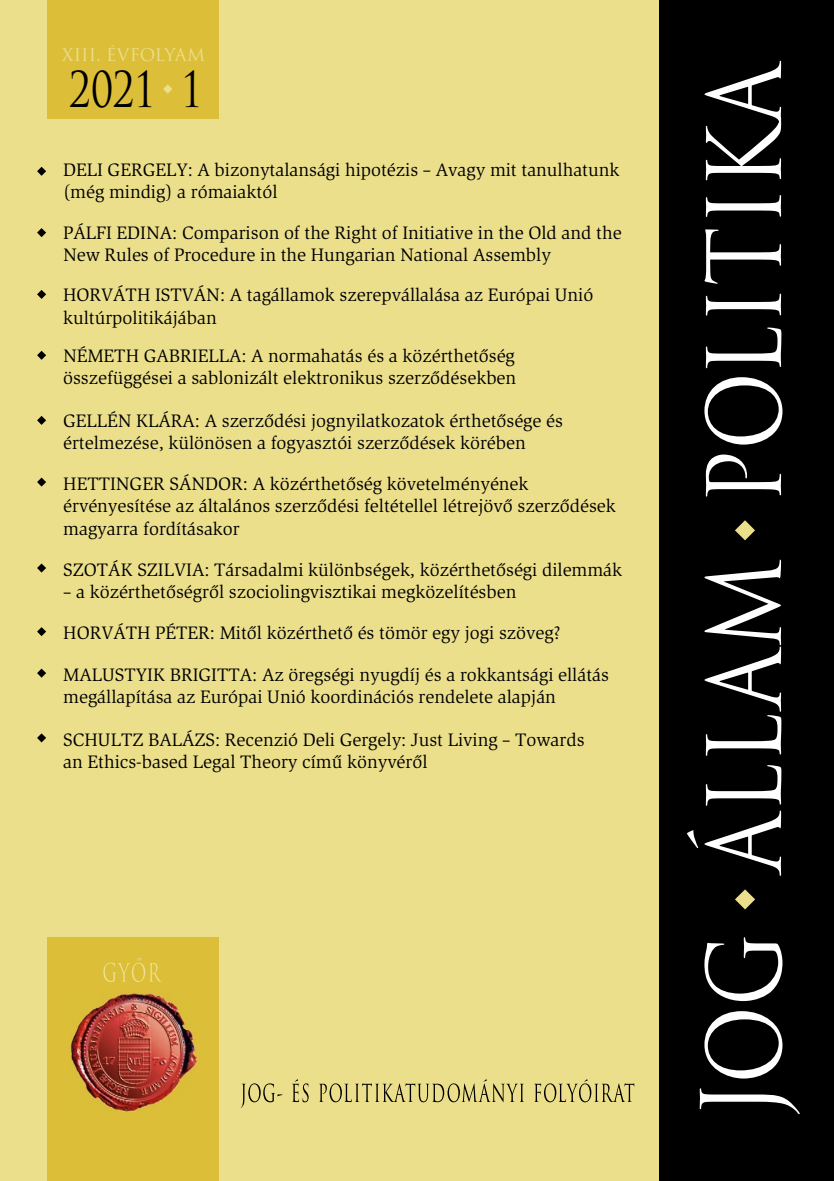
<style>
.page{position:relative;width:834px;height:1181px;background:#fff}
.page>*{position:absolute;margin:0;border:0;box-sizing:border-box;transform-origin:0 0}
.t1{font:48.12px "Trajan Pro";color:#000;scale:.8 1}
.t2{font:18.72px/22.4px "Slimbach HU";color:#000}
.t3{font:16.97px "Trajan Pro";color:#ecdf8c}
</style>
<div class="page">
<div style="left:0;top:0;width:833px;height:1181px;background:#ecdf8c"></div>
<div style="left:47px;top:0;width:172px;height:119px;background:#dcbe38"></div>
<div style="left:659px;top:0;width:174px;height:1181px;background:#000"></div>
<div style="left:48px;top:937px;width:171px;height:244px;background:#dcbe38"></div>
<svg style="left:241px;top:1083px;width:41px;height:25px"></svg>
<svg style="left:292px;top:1079px;width:16px;height:23px"></svg>
<svg style="left:319px;top:1079px;width:205px;height:23px"></svg>
<svg style="left:534px;top:1079px;width:100px;height:23px"></svg>
<svg style="left:699px;top:1088px;width:100px;height:26px"></svg>
<svg style="left:704px;top:1011px;width:78px;height:67px"></svg>
<svg style="left:704px;top:937px;width:78px;height:64px"></svg>
<svg style="left:687px;top:765px;width:94px;height:111px"></svg>
<svg style="left:704px;top:560px;width:77px;height:196px"></svg>
<svg style="left:705px;top:454px;width:76px;height:42px"></svg>
<svg style="left:704px;top:377px;width:78px;height:67px"></svg>
<svg style="left:705px;top:327px;width:76px;height:41px"></svg>
<svg style="left:705px;top:294px;width:76px;height:22px"></svg>
<svg style="left:704px;top:229px;width:77px;height:55px"></svg>
<svg style="left:705px;top:195px;width:76px;height:22px"></svg>
<svg style="left:704px;top:61px;width:77px;height:119px"></svg>
<svg style="left:735px;top:889px;width:20px;height:20px"></svg>
<svg style="left:735px;top:520px;width:19px;height:20px"></svg>
<svg style="left:103px;top:958px;width:59px;height:24px"></svg>
<img style="left:71px;top:993px;width:126px;height:118px">
<svg style="left:163px;top:84px;width:9px;height:10px"></svg>
<svg style="left:37px;top:167px;width:9px;height:9px"></svg>
<svg style="left:37px;top:290px;width:9px;height:9px"></svg>
<svg style="left:37px;top:228px;width:9px;height:9px"></svg>
<svg style="left:37px;top:351px;width:9px;height:9px"></svg>
<svg style="left:37px;top:416px;width:9px;height:9px"></svg>
<svg style="left:37px;top:477px;width:9px;height:9px"></svg>
<svg style="left:37px;top:668px;width:9px;height:9px"></svg>
<svg style="left:37px;top:733px;width:9px;height:9px"></svg>
<svg style="left:37px;top:563px;width:9px;height:9px"></svg>
<svg style="left:37px;top:627px;width:9px;height:9px"></svg>
<p class="t3" style="left:62px;top:44px;width:145px">XIII. ÉVFOLYAM</p>
<h1 class="t1" style="left:69px;top:59px;width:169px">2021 1</h1>
<p class="t2" style="left:63px;top:158px;width:557px">DELI GERGELY: A bizonytalansági hipotézis – Avagy mit tanulhatunk (még mindig) a rómaiaktól</p>
<p class="t2" style="left:63px;top:221px;width:560px">PÁLFI EDINA: Comparison of the Right of Initiative in the Old and the<br>New Rules of Procedure in the Hungarian National Assembly</p>
<p class="t2" style="left:63px;top:284px;width:531px">HORVÁTH ISTVÁN: A tagállamok szerepvállalása az Európai Unió kultúrpolitikájában</p>
<p class="t2" style="left:63px;top:344px;width:454px">NÉMETH GABRIELLA: A normahatás és a közérthetőség összefüggései a sablonizált elektronikus szerződésekben</p>
<p class="t2" style="left:63px;top:409px;width:501px">GELLÉN KLÁRA: A szerződési jognyilatkozatok érthetősége és értelmezése, különösen a fogyasztói szerződések körében</p>
<p class="t2" style="left:63px;top:472px;width:554px">HETTINGER SÁNDOR: A közérthetőség követelményének érvényesítése az általános szerződési feltétellel létrejövő szerződések magyarra fordításakor</p>
<p class="t2" style="left:63px;top:558px;width:560px">SZOTÁK SZILVIA: Társadalmi különbségek, közérthetőségi dilemmák</p>
<p class="t2" style="left:63px;top:571px;width:499px;line-height:41.1px">– a közérthetőségről szociolingvisztikai megközelítésben<br>HORVÁTH PÉTER: Mitől közérthető és tömör egy jogi szöveg?</p>
<p class="t2" style="left:63px;top:663px;width:547px">MALUSTYIK BRIGITTA: Az öregségi nyugdíj és a rokkantsági ellátás megállapítása az Európai Unió koordinációs rendelete alapján</p>
<p class="t2" style="left:63px;top:728px;width:522px">SCHULTZ BALÁZS: Recenzió Deli Gergely: Just Living – Towards an Ethics-based Legal Theory című könyvéről</p>
</div>
